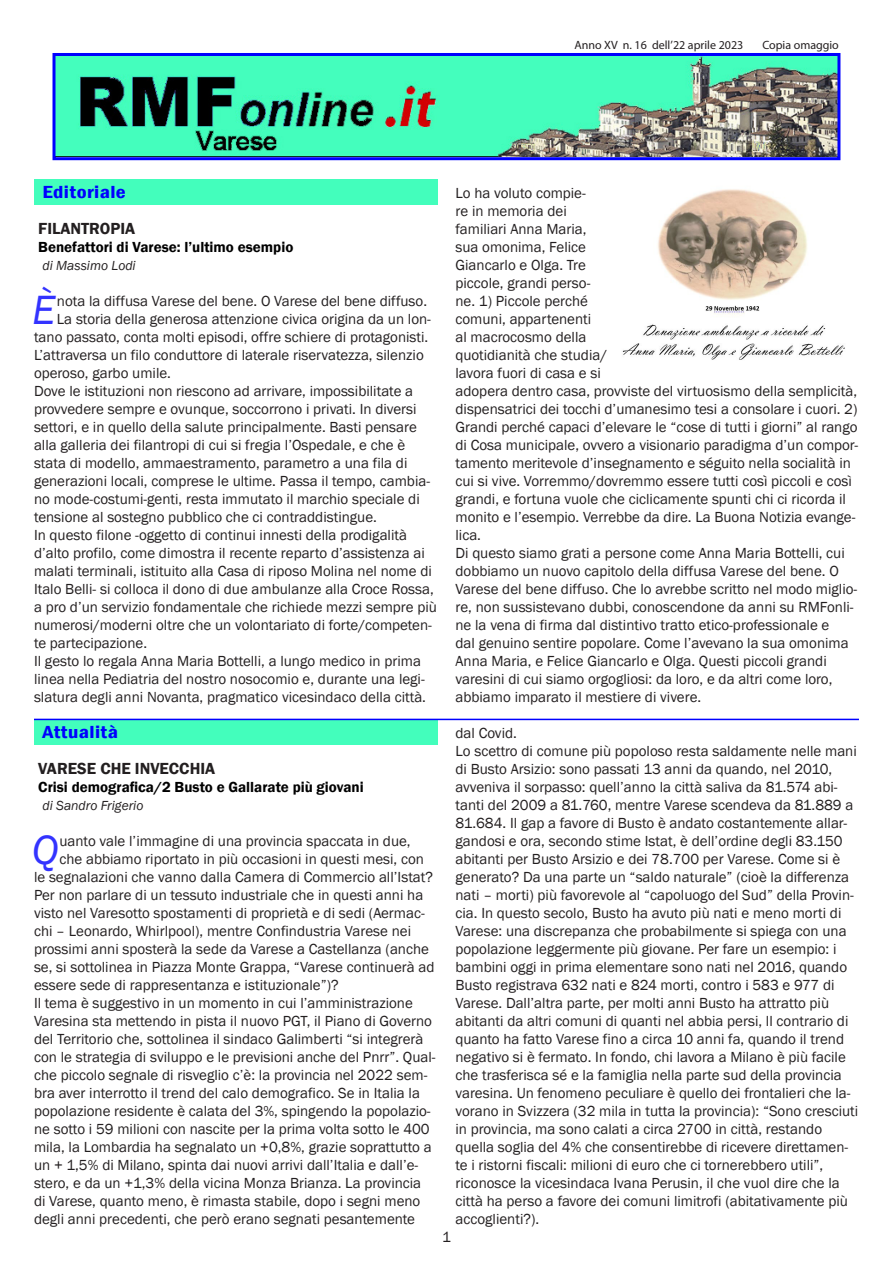
<style>
.page{position:relative;width:893px;height:1263px;background:#fff}
.page>*{position:absolute;margin:0;border:0;box-sizing:border-box;transform-origin:0 0}
.Corpo{font:italic 42px "Franklin Gothic";color:#33f}
.Normale{font:600 condensed 18px "Franklin Gothic";letter-spacing:.02em;color:#00f;scale:1.2 1}
.t1{font:600 16.5px "Franklin Gothic";color:#231f20}
.Corpo-2{font:15px/18px "Franklin Gothic";color:#231f20}
.t2{font:600 15px "Franklin Gothic";color:#000}
.t3{font:italic 13.5px "Franklin Gothic";color:#231f20}
.t4{font:12px "Myriad Pro";color:#231f20}
</style>
<div class="page">
<img style="left:622px;top:189px;width:223px;height:171px">
<img style="left:56px;top:57px;width:780px;height:99px">
<div style="left:52px;top:53px;width:788px;height:107px;border:3px solid #00f"></div>
<div style="left:34px;top:179px;width:404px;height:26px;background:#43febc"></div>
<div style="left:34px;top:719px;width:403px;height:26px;background:#43febc"></div>
<hr style="left:34px;top:719px;width:825px;height:1px;background:#00f">
<p class="t4" style="left:574px;top:38px;width:170px">Anno XV n. 16 dell’22 aprile 2023</p>
<p class="t4" style="left:762px;top:38px;width:78px">Copia omaggio</p>
<p class="Normale" style="left:43px;top:180px;width:71px">Editoriale</p>
<p class="t1" style="left:38px;top:218px;width:98px">FILANTROPIA</p>
<p class="t2" style="left:38px;top:238px;width:257px">Benefattori di Varese: l’ultimo esempio</p>
<p class="t3" style="left:43px;top:257px;width:95px">di Massimo Lodi</p>
<p class="Corpo" style="left:32px;top:284px;width:25px">È</p>
<p class="Corpo-2" style="left:57px;top:292px;width:372px">nota la diffusa Varese del bene. O Varese del bene diffuso.</p>
<p class="Corpo-2" style="left:57px;top:310px;width:376px">La storia della generosa attenzione civica origina da un lon-</p>
<p class="Corpo-2" style="left:34px;top:328px;width:396px">tano passato, conta molti episodi, offre schiere di protagonisti.</p>
<p class="Corpo-2" style="left:34px;top:346px;width:391px">L’attraversa un filo conduttore di laterale riservatezza, silenzio</p>
<p class="Corpo-2" style="left:34px;top:364px;width:138px">operoso, garbo umile.</p>
<p class="Corpo-2" style="left:34px;top:382px;width:398px">Dove le istituzioni non riescono ad arrivare, impossibilitate a provvedere sempre e ovunque, soccorrono i privati. In diversi settori, e in quello della salute principalmente. Basti pensare alla galleria dei filantropi di cui si fregia l’Ospedale, e che è stata di modello, ammaestramento, parametro a una fila di generazioni locali, comprese le ultime. Passa il tempo, cambia&shy;no mode-costumi-genti, resta immutato il marchio speciale di tensione al sostegno pubblico che ci contraddistingue.</p>
<p class="Corpo-2" style="left:34px;top:526px;width:405px">In questo filone -oggetto di continui innesti della prodigalità d’alto profilo, come dimostra il recente reparto d’assistenza ai malati terminali, istituito alla Casa di riposo Molina nel nome di Italo Belli- si colloca il dono di due ambulanze alla Croce Rossa, a pro d’un servizio fondamentale che richiede mezzi sempre più numerosi/moderni oltre che un volontariato di forte/competen&shy;te partecipazione.</p>
<p class="Corpo-2" style="left:34px;top:652px;width:394px">Il gesto lo regala Anna Maria Bottelli, a lungo medico in prima linea nella Pediatria del nostro nosocomio e, durante una legi&shy;slatura degli anni Novanta, pragmatico vicesindaco della città.</p>
<p class="Normale" style="left:43px;top:720px;width:64px">Attualità</p>
<p class="t1" style="left:38px;top:758px;width:178px">VARESE CHE INVECCHIA</p>
<p class="t2" style="left:38px;top:778px;width:327px">Crisi demografica/2 Busto e Gallarate più giovani</p>
<p class="t3" style="left:43px;top:797px;width:102px">di Sandro Frigerio</p>
<p class="Corpo" style="left:32px;top:824px;width:28px">Q</p>
<p class="Corpo-2" style="left:59px;top:832px;width:353px">uanto vale l’immagine di una provincia spaccata in due,</p>
<p class="Corpo-2" style="left:59px;top:850px;width:366px">che abbiamo riportato in più occasioni in questi mesi, con</p>
<p class="Corpo-2" style="left:34px;top:868px;width:401px">le segnalazioni che vanno dalla Camera di Commercio all’Istat?</p>
<p class="Corpo-2" style="left:34px;top:886px;width:391px">Per non parlare di un tessuto industriale che in questi anni ha</p>
<p class="Corpo-2" style="left:34px;top:904px;width:392px">visto nel Varesotto spostamenti di proprietà e di sedi (Aermac-</p>
<p class="Corpo-2" style="left:34px;top:922px;width:379px">chi – Leonardo, Whirlpool), mentre Confindustria Varese nei</p>
<p class="Corpo-2" style="left:34px;top:940px;width:396px">prossimi anni sposterà la sede da Varese a Castellanza (anche</p>
<p class="Corpo-2" style="left:34px;top:958px;width:402px">se, si sottolinea in Piazza Monte Grappa, “Varese continuerà ad</p>
<p class="Corpo-2" style="left:34px;top:976px;width:306px">essere sede di rappresentanza e istituzionale”)?</p>
<p class="Corpo-2" style="left:34px;top:994px;width:403px">Il tema è suggestivo in un momento in cui l’amministrazione Varesina sta mettendo in pista il nuovo PGT, il Piano di Governo del Territorio che, sottolinea il sindaco Galimberti “si integrerà con le strategia di sviluppo e le previsioni anche del Pnrr”. Qual&shy;che piccolo segnale di risveglio c’è: la provincia nel 2022 sem&shy;bra aver interrotto il trend del calo demografico. Se in Italia la popolazione residente è calata del 3%, spingendo la popolazio&shy;ne sotto i 59 milioni con nascite per la prima volta sotto le 400 mila, la Lombardia ha segnalato un +0,8%, grazie soprattutto a un + 1,5% di Milano, spinta dai nuovi arrivi dall’Italia e dall’e&shy;stero, e da un +1,3% della vicina Monza Brianza. La provincia di Varese, quanto meno, è rimasta stabile, dopo i segni meno degli anni precedenti, che però erano segnati pesantemente</p>
<p class="Corpo-2" style="left:455px;top:184px;width:404px">Lo ha voluto compie-<br>re in memoria dei<br>familiari Anna Maria,<br>sua omonima, Felice<br>Giancarlo e Olga. Tre<br>piccole, grandi perso-<br>ne. 1) Piccole perché<br>comuni, appartenenti<br>al macrocosmo della<br>quotidianità che studia/<br>lavora fuori di casa e si<br>adopera dentro casa, provviste del virtuosismo della semplicità, dispensatrici dei tocchi d’umanesimo tesi a consolare i cuori. 2)<br>Grandi perché capaci d’elevare le “cose di tutti i giorni” al rango di Cosa municipale, ovvero a visionario paradigma d’un compor&shy;tamento meritevole d’insegnamento e séguito nella socialità in cui si vive. Vorremmo/dovremmo essere tutti così piccoli e così grandi, e fortuna vuole che ciclicamente spunti chi ci ricorda il monito e l’esempio. Verrebbe da dire. La Buona Notizia evange&shy;lica.</p>
<p class="Corpo-2" style="left:455px;top:544px;width:403px">Di questo siamo grati a persone come Anna Maria Bottelli, cui dobbiamo un nuovo capitolo della diffusa Varese del bene. O Varese del bene diffuso. Che lo avrebbe scritto nel modo miglio&shy;re, non sussistevano dubbi, conoscendone da anni su RMFonli&shy;ne la vena di firma dal distintivo tratto etico-professionale e<br>dal genuino sentire popolare. Come l’avevano la sua omonima Anna Maria, e Felice Giancarlo e Olga. Questi piccoli grandi varesini di cui siamo orgogliosi: da loro, e da altri come loro, abbiamo imparato il mestiere di vivere.</p>
<p class="Corpo-2" style="left:455px;top:724px;width:63px">dal Covid.</p>
<p class="Corpo-2" style="left:455px;top:742px;width:404px">Lo scettro di comune più popoloso resta saldamente nelle mani di Busto Arsizio: sono passati 13 anni da quando, nel 2010, avveniva il sorpasso: quell’anno la città saliva da 81.574 abi&shy;tanti del 2009 a 81.760, mentre Varese scendeva da 81.889 a 81.684. Il gap a favore di Busto è andato costantemente allar&shy;gandosi e ora, secondo stime Istat, è dell’ordine degli 83.150 abitanti per Busto Arsizio e dei 78.700 per Varese. Come si è generato? Da una parte un “saldo naturale” (cioè la differenza nati – morti) più favorevole al “capoluogo del Sud” della Provin&shy;cia. In questo secolo, Busto ha avuto più nati e meno morti di Varese: una discrepanza che probabilmente si spiega con una popolazione leggermente più giovane. Per fare un esempio: i bambini oggi in prima elementare sono nati nel 2016, quando Busto registrava 632 nati e 824 morti, contro i 583 e 977 di Varese. Dall’altra parte, per molti anni Busto ha attratto più abitanti da altri comuni di quanti nel abbia persi, ll contrario di quanto ha fatto Varese fino a circa 10 anni fa, quando il trend negativo si è fermato. In fondo, chi lavora a Milano è più facile che trasferisca sé e la famiglia nella parte sud della provincia varesina. Un fenomeno peculiare è quello dei frontalieri che la&shy;vorano in Svizzera (32 mila in tutta la provincia): “Sono cresciuti in provincia, ma sono calati a circa 2700 in città, restando quella soglia del 4% che consentirebbe di ricevere direttamen&shy;te i ristorni fiscali: milioni di euro che ci tornerebbero utili”, riconosce la vicesindaca Ivana Perusin, il che vuol dire che la città ha perso a favore dei comuni limitrofi (abitativamente più accoglienti?).</p>
<p class="Corpo-2" style="left:442px;top:1228px;width:10px">1</p>
</div>
